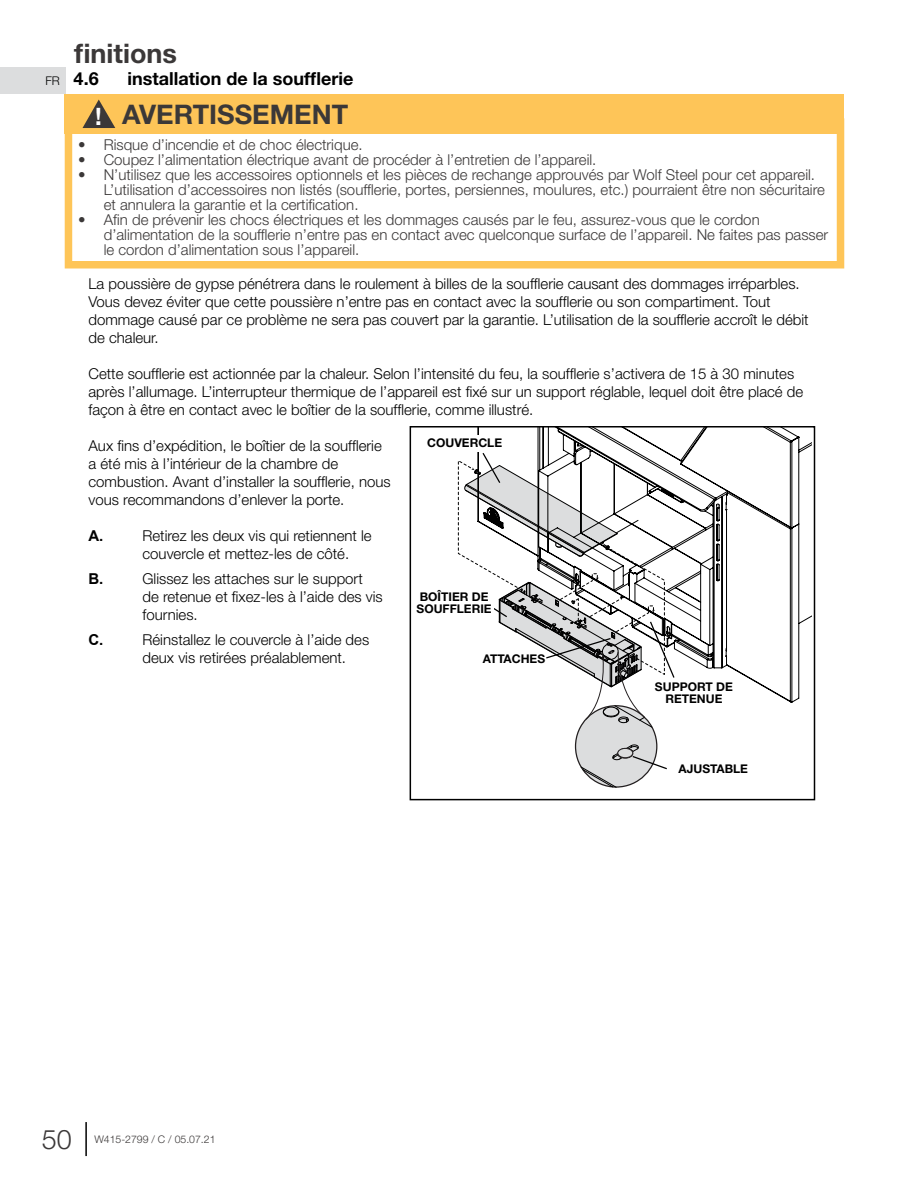
<style>
.page{position:relative;width:918px;height:1188px;background:#fff}
.page>*{position:absolute;margin:0;border:0;box-sizing:border-box;transform-origin:0 0}
.t1{font:700 27px "Helvetica Neue";color:#3b3838}
.t2{font:300 27px "Helvetica Neue";color:#3b3838}
.t3{font:700 18px "Helvetica Neue";color:#000}
.t4{font:300 15px/18px "Helvetica Neue";color:#000}
.t5{font:300 15px/15px "Helvetica Neue";color:#3b3838}
.t6{font:700 15px "Arial";color:#000}
.t7{font:700 12.6px/15.1px "Arial";color:#000}
.t8{font:700 12px/12px "Helvetica Neue";color:#000;text-align:center}
.t9{font:300 12px "Helvetica Neue";color:#000}
.t10{font:300 10.5px "Helvetica Neue";color:#3b3838}
.s1{font-size:24px;color:#fff}
</style>
<div class="page">
<hr style="left:85px;top:1122px;width:2px;height:34px;background:#000">
<div style="left:0;top:67px;width:65px;height:27px;background:#dcddde"></div>
<div style="left:65px;top:118px;width:779px;height:150px;border:8px solid #fec558"></div>
<div style="left:65px;top:94px;width:779px;height:39px;background:#fec558"></div>
<svg style="left:83px;top:100px;width:32px;height:28px"></svg>
<div style="left:576px;top:706px;width:81px;height:81px;background:#dcddde;border-radius:50%"></div>
<svg style="left:458px;top:452px;width:195px;height:276px"></svg>
<svg style="left:581px;top:745px;width:86px;height:43px"></svg>
<svg style="left:478px;top:429px;width:334px;height:274px"></svg>
<div style="left:410px;top:426px;width:405px;height:374px;border:2px solid #000"></div>
<div style="left:650px;top:679px;width:88px;height:29px;background:#fff"></div>
<div style="left:415px;top:590px;width:79px;height:28px;background:#fff"></div>
<div style="left:425px;top:435px;width:79px;height:16px;background:#fff"></div>
<div style="left:483px;top:651px;width:62px;height:16px;background:#fff"></div>
<p class="t9" style="left:46px;top:71px;width:16px">FR</p>
<h1 class="t1" style="left:74px;top:32px;width:104px">finitions</h1>
<p class="t3" style="left:74px;top:65px;width:27px">4.6</p>
<p class="t3" style="left:128px;top:65px;width:227px">installation de la soufflerie</p>
<h1 class="t1" style="left:95px;top:93px;width:255px"><span class="s1">!</span> AVERTISSEMENT</h1>
<p class="t5" style="left:78px;top:136px;width:286px">• Risque d’incendie et de choc électrique.</p>
<p class="t5" style="left:78px;top:151px;width:520px">• Coupez l’alimentation électrique avant de procéder à l’entretien de l’appareil.</p>
<p class="t5" style="left:104px;top:166px;width:723px;text-indent:-26px">• N’utilisez que les accessoires optionnels et les pièces de rechange approuvés par Wolf Steel pour cet appareil.<br>L’utilisation d’accessoires non listés (soufflerie, portes, persiennes, moulures, etc.) pourraient être non sécuritaire et annulera la garantie et la certification.</p>
<p class="t5" style="left:104px;top:211px;width:726px;text-indent:-26px">• Afin de prévenir les chocs électriques et les dommages causés par le feu, assurez-vous que le cordon d’alimentation de la soufflerie n’entre pas en contact avec quelconque surface de l’appareil. Ne faites pas passer le cordon d’alimentation sous l’appareil.</p>
<p class="t4" style="left:88px;top:274px;width:722px">La poussière de gypse pénétrera dans le roulement à billes de la soufflerie causant des dommages irréparbles.<br>Vous devez éviter que cette poussière n’entre pas en contact avec la soufflerie ou son compartiment. Tout dommage causé par ce problème ne sera pas couvert par la garantie. L’utilisation de la soufflerie accroît le débit de chaleur.</p>
<p class="t4" style="left:88px;top:364px;width:716px">Cette soufflerie est actionnée par la chaleur. Selon l’intensité du feu, la soufflerie s’activera de 15 à 30 minutes après l’allumage. L’interrupteur thermique de l’appareil est fixé sur un support réglable, lequel doit être placé de façon à être en contact avec le boîtier de la soufflerie, comme illustré.</p>
<p class="t4" style="left:88px;top:436px;width:304px">Aux fins d’expédition, le boîtier de la soufflerie a été mis à l’intérieur de la chambre de combustion. Avant d’installer la soufflerie, nous vous recommandons d’enlever la porte.</p>
<p class="t6" style="left:88px;top:526px;width:16px">A.</p>
<p class="t4" style="left:142px;top:526px;width:231px">Retirez les deux vis qui retiennent le couvercle et mettez-les de côté.</p>
<p class="t6" style="left:88px;top:569px;width:16px">B.</p>
<p class="t4" style="left:142px;top:569px;width:242px">Glissez les attaches sur le support de retenue et fixez-les à l’aide des vis fournies.</p>
<p class="t6" style="left:88px;top:630px;width:16px">C.</p>
<p class="t4" style="left:142px;top:630px;width:228px">Réinstallez le couvercle à l’aide des deux vis retirées préalablement.</p>
<p class="t8" style="left:427px;top:437px;width:76px">COUVERCLE</p>
<p class="t7" style="left:445px;top:437px;width:47px">COVER</p>
<p class="t8" style="left:417px;top:591px;width:77px;text-align:left">BOÎTIER DE<br>SOUFFLERIE</p>
<p class="t7" style="left:421px;top:590px;width:61px">BLOWER<br>HOUSING</p>
<p class="t7" style="left:506px;top:651px;width:39px">CLIPS</p>
<p class="t8" style="left:483px;top:653px;width:64px">ATTACHES</p>
<p class="t7" style="left:663px;top:679px;width:65px">RETAINER<br>BRACKET</p>
<p class="t8" style="left:655px;top:681px;width:79px">SUPPORT DE<br>RETENUE</p>
<p class="t7" style="left:670px;top:762px;width:86px">ADJUSTABLE</p>
<p class="t8" style="left:679px;top:763px;width:71px">AJUSTABLE</p>
<h1 class="t2" style="left:42px;top:1117px;width:32px">50</h1>
<p class="t10" style="left:94px;top:1131px;width:123px">W415-2799 / C / 05.07.21</p>
</div>
